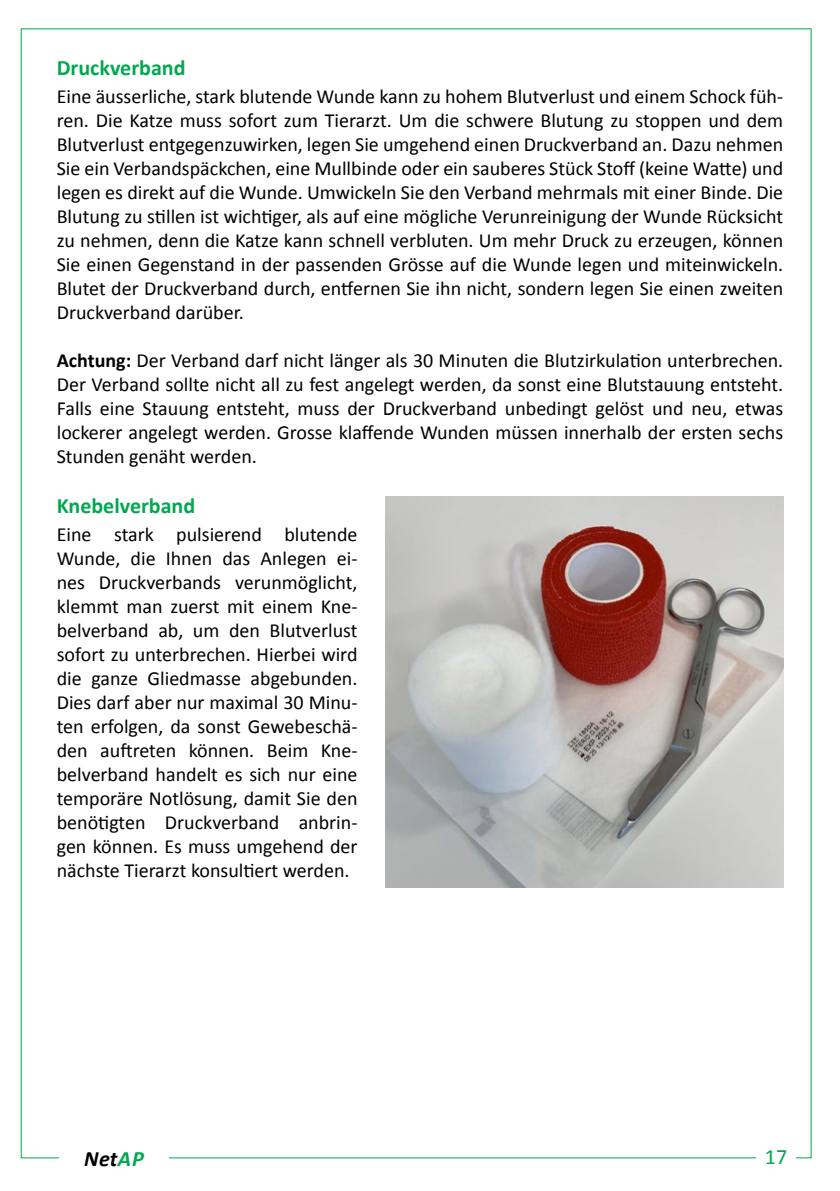
<style>
.page{position:relative;width:840px;height:1191px;background:#fff}
.page>*{position:absolute;margin:0;border:0;box-sizing:border-box;transform-origin:0 0}
.t1{font:700 22px "Calibri";color:#00a850}
.t2{font:italic 700 22px "Calibri";letter-spacing:.02em;color:#000}
.t3{font:22px "Calibri";color:#00a850}
.t4{font:20px/24px "Calibri";color:#000;text-align:justify}
.s1{font-weight:700}
.s2{color:#00a850}
</style>
<div class="page">
<img style="left:386px;top:497px;width:396px;height:390px">
<p class="t1" style="left:57px;top:54px;width:130px">Druckverband</p>
<p class="t4" style="left:57px;top:84px;width:727px">Eine äusserliche, stark blutende Wunde kann zu hohem Blutverlust und einem Schock füh&shy;ren. Die Katze muss sofort zum Tierarzt. Um die schwere Blutung zu stoppen und dem Blutverlust entgegenzuwirken, legen Sie umgehend einen Druckverband an. Dazu nehmen Sie ein Verbandspäckchen, eine Mullbinde oder ein sauberes Stück Stoff (keine Watte) und legen es direkt auf die Wunde. Umwickeln Sie den Verband mehrmals mit einer Binde. Die Blutung zu stillen ist wichtiger, als auf eine mögliche Verunreinigung der Wunde Rücksicht zu nehmen, denn die Katze kann schnell verbluten. Um mehr Druck zu erzeugen, können Sie einen Gegenstand in der passenden Grösse auf die Wunde legen und miteinwickeln.<br>Blutet der Druckverband durch, entfernen Sie ihn nicht, sondern legen Sie einen zweiten Druckverband darüber.</p>
<p class="t4" style="left:57px;top:348px;width:727px"><span class="s1">Achtung:</span> Der Verband darf nicht länger als 30 Minuten die Blutzirkulation unterbrechen.<br>Der Verband sollte nicht all zu fest angelegt werden, da sonst eine Blutstauung entsteht.<br>Falls eine Stauung entsteht, muss der Druckverband unbedingt gelöst und neu, etwas lockerer angelegt werden. Grosse klaffende Wunden müssen innerhalb der ersten sechs Stunden genäht werden.</p>
<p class="t1" style="left:57px;top:492px;width:140px">Knebelverband</p>
<p class="t4" style="left:57px;top:522px;width:302px">Eine stark pulsierend blutende Wunde, die Ihnen das Anlegen ei&shy;nes Druckverbands verunmöglicht, klemmt man zuerst mit einem Kne&shy;belverband ab, um den Blutverlust sofort zu unterbrechen. Hierbei wird die ganze Gliedmasse abgebunden.<br>Dies darf aber nur maximal 30 Minu&shy;ten erfolgen, da sonst Gewebeschä&shy;den auftreten können. Beim Kne&shy;belverband handelt es sich nur eine temporäre Notlösung, damit Sie den benötigten Druckverband anbrin&shy;gen können. Es muss umgehend der nächste Tierarzt konsultiert werden.</p>
<p class="t2" style="left:84px;top:1145px;width:61px">Net<span class="s2">AP</span></p>
<p class="t3" style="left:764px;top:1143px;width:24px">17</p>
</div>
